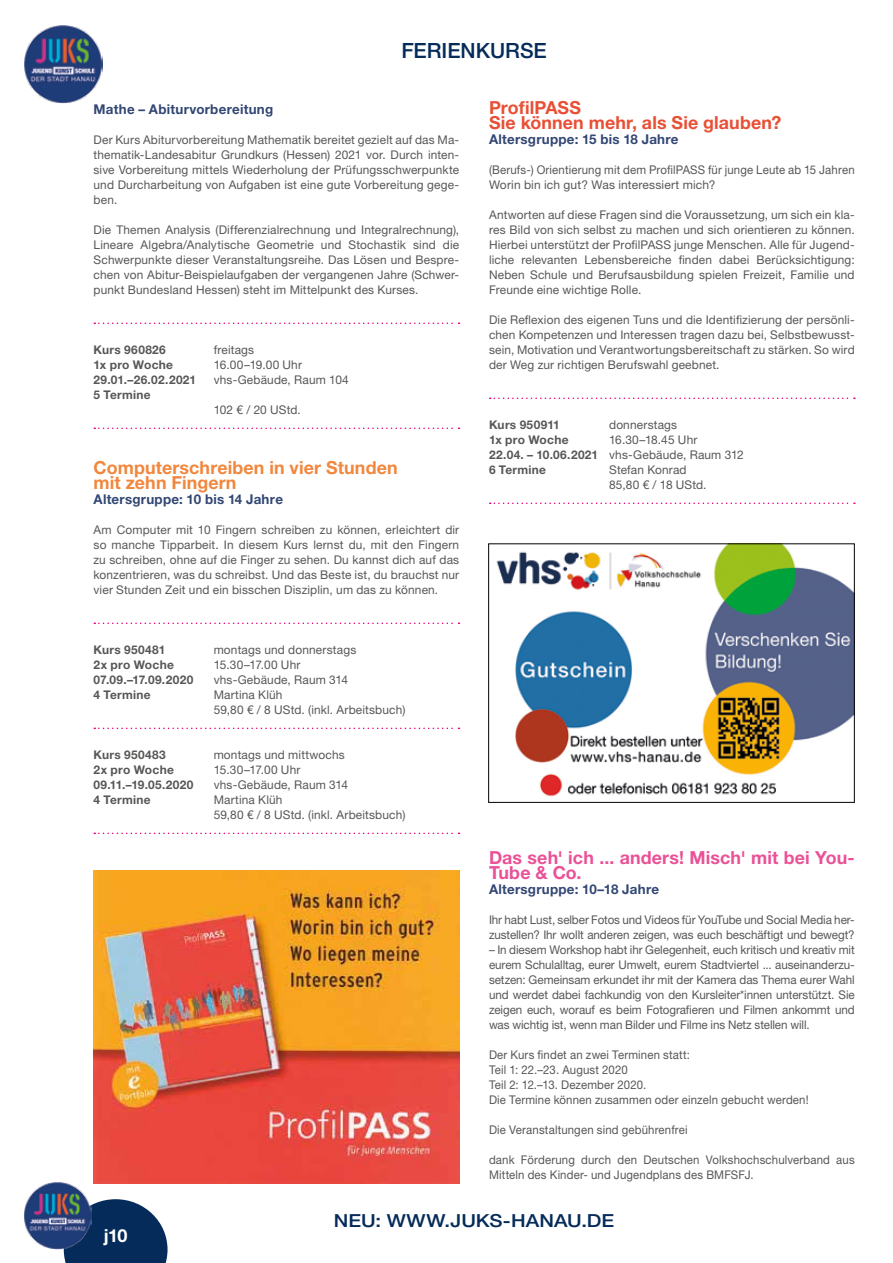
<style>
.page{position:relative;width:893px;height:1263px;background:#fff}
.page>*{position:absolute;margin:0;border:0;box-sizing:border-box;transform-origin:0 0}
.t1{font:500 21px "Helvetica Neue LT Std";color:#042b5a}
.t2{font:700 18px/15px "Helvetica Neue LT Std";letter-spacing:.005em;color:#f1873d}
.t3{font:700 18px/15px "Helvetica Neue LT Std";letter-spacing:.005em;color:#ea5197}
.t4{font:700 18px/15px "Helvetica Neue LT Std";letter-spacing:.005em;color:#e94f35}
.t5{font:500 18px "Helvetica Neue LT Std";color:#042b5a;scale:1.12 1}
.t6{font:700 18px "Helvetica Neue LT Std";color:#fff}
.t7{font:700 13.5px "Helvetica Neue LT Std";letter-spacing:.02em;color:#324774}
.t8{font:12px/15px "Helvetica Neue LT Std";letter-spacing:.015em;color:#575756;text-align:justify}
.t9{font:12px/15px "Helvetica Neue LT Std";letter-spacing:.015em;color:#575756;scale:.95 1}
.t10{font:700 12px "Helvetica Neue LT Std";letter-spacing:.025em;color:#575756}
.t11{font:12px/15px "Helvetica Neue LT Std";letter-spacing:-.005em;color:#575756}
.s1{font-weight:700}
</style>
<div class="page">
<svg style="left:64px;top:1199px;width:104px;height:64px;background:#23456e"></svg>
<img style="left:24px;top:25px;width:79px;height:78px">
<img style="left:24px;top:1182px;width:68px;height:67px">
<svg style="left:94px;top:323px;width:365px;height:1px"></svg>
<svg style="left:94px;top:428px;width:365px;height:1px"></svg>
<svg style="left:94px;top:623px;width:365px;height:1px"></svg>
<svg style="left:94px;top:728px;width:365px;height:1px"></svg>
<svg style="left:94px;top:833px;width:365px;height:1px"></svg>
<svg style="left:490px;top:398px;width:365px;height:1px"></svg>
<svg style="left:490px;top:503px;width:365px;height:1px"></svg>
<img style="left:94px;top:870px;width:365px;height:313px">
<img style="left:496px;top:545px;width:357px;height:252px">
<div style="left:488px;top:543px;width:367px;height:260px;border:1px solid #000"></div>
<h1 class="t1" style="left:401px;top:38px;width:147px">FERIENKURSE</h1>
<p class="t7" style="left:94px;top:101px;width:181px">Mathe – Abiturvorbereitung</p>
<p class="t8" style="left:94px;top:132px;width:367px">Der Kurs Abiturvorbereitung Mathematik bereitet gezielt auf das Ma&shy;thematik-Landesabitur Grundkurs (Hessen) 2021 vor. Durch inten&shy;sive Vorbereitung mittels Wiederholung der Prüfungsschwerpunkte und Durcharbeitung von Aufgaben ist eine gute Vorbereitung gege&shy;ben.</p>
<p class="t8" style="left:94px;top:222px;width:367px">Die Themen Analysis (Differenzialrechnung und Integralrechnung), Lineare Algebra/Analytische Geometrie und Stochastik sind die Schwerpunkte dieser Veranstaltungsreihe. Das Lösen und Bespre&shy;chen von Abitur-Beispielaufgaben der vergangenen Jahre (Schwer&shy;punkt Bundesland Hessen) steht im Mittelpunkt des Kurses.</p>
<p class="t10" style="left:94px;top:342px;width:74px">Kurs 960826</p>
<p class="t8" style="left:214px;top:342px;width:42px">freitags</p>
<p class="t10" style="left:94px;top:357px;width:81px">1x pro Woche</p>
<p class="t8" style="left:214px;top:357px;width:90px">16.00–19.00 Uhr</p>
<p class="t10" style="left:94px;top:372px;width:104px">29.01.–26.02.2021</p>
<p class="t8" style="left:214px;top:372px;width:137px">vhs-Gebäude, Raum 104</p>
<p class="t10" style="left:94px;top:387px;width:59px">5 Termine</p>
<p class="t8" style="left:214px;top:402px;width:89px">102 € / 20 UStd.</p>
<h2 class="t2" style="left:94px;top:460px;width:306px">Computerschreiben in vier Stunden mit zehn Fingern</h2>
<p class="t7" style="left:94px;top:491px;width:191px">Altersgruppe: 10 bis 14 Jahre</p>
<p class="t8" style="left:94px;top:522px;width:367px">Am Computer mit 10 Fingern schreiben zu können, erleichtert dir so manche Tipparbeit. In diesem Kurs lernst du, mit den Fingern zu schreiben, ohne auf die Finger zu sehen. Du kannst dich auf das konzentrieren, was du schreibst. Und das Beste ist, du brauchst nur vier Stunden Zeit und ein bisschen Disziplin, um das zu können.</p>
<p class="t10" style="left:94px;top:642px;width:73px">Kurs 950481</p>
<p class="t8" style="left:214px;top:642px;width:144px">montags und donnerstags</p>
<p class="t10" style="left:94px;top:657px;width:82px">2x pro Woche</p>
<p class="t8" style="left:214px;top:657px;width:88px">15.30–17.00 Uhr</p>
<p class="t10" style="left:94px;top:672px;width:101px">07.09.–17.09.2020</p>
<p class="t8" style="left:214px;top:672px;width:136px">vhs-Gebäude, Raum 314</p>
<p class="t10" style="left:94px;top:687px;width:59px">4 Termine</p>
<p class="t8" style="left:214px;top:687px;width:193px">Martina Klüh<br>59,80 € / 8 UStd. (inkl. Arbeitsbuch)</p>
<p class="t10" style="left:94px;top:747px;width:74px">Kurs 950483</p>
<p class="t8" style="left:214px;top:747px;width:133px">montags und mittwochs</p>
<p class="t10" style="left:94px;top:762px;width:82px">2x pro Woche</p>
<p class="t8" style="left:214px;top:762px;width:88px">15.30–17.00 Uhr</p>
<p class="t10" style="left:94px;top:777px;width:101px">09.11.–19.05.2020</p>
<p class="t8" style="left:214px;top:777px;width:136px">vhs-Gebäude, Raum 314</p>
<p class="t10" style="left:94px;top:792px;width:59px">4 Termine</p>
<p class="t8" style="left:214px;top:792px;width:193px">Martina Klüh<br>59,80 € / 8 UStd. (inkl. Arbeitsbuch)</p>
<h2 class="t4" style="left:489px;top:100px;width:294px">ProfilPASS<br>Sie können mehr, als Sie glauben?</h2>
<p class="t7" style="left:489px;top:131px;width:191px">Altersgruppe: 15 bis 18 Jahre</p>
<p class="t9" style="left:489px;top:162px;width:386px">(Berufs-) Orientierung mit dem ProfilPASS für junge Leute ab 15 Jahren<br>Worin bin ich gut? Was interessiert mich?</p>
<p class="t8" style="left:489px;top:207px;width:367px">Antworten auf diese Fragen sind die Voraussetzung, um sich ein kla&shy;res Bild von sich selbst zu machen und sich orientieren zu können.<br>Hierbei unterstützt der ProfilPASS junge Menschen. Alle für Jugend&shy;liche relevanten Lebensbereiche finden dabei Berücksichtigung:<br>Neben Schule und Berufsausbildung spielen Freizeit, Familie und Freunde eine wichtige Rolle.</p>
<p class="t8" style="left:489px;top:312px;width:367px">Die Reflexion des eigenen Tuns und die Identifizierung der persönli&shy;chen Kompetenzen und Interessen tragen dazu bei, Selbstbewusst&shy;sein, Motivation und Verantwortungsbereitschaft zu stärken. So wird der Weg zur richtigen Berufswahl geebnet.</p>
<p class="t10" style="left:489px;top:417px;width:72px">Kurs 950911</p>
<p class="t8" style="left:609px;top:417px;width:70px">donnerstags</p>
<p class="t10" style="left:489px;top:432px;width:81px">1x pro Woche</p>
<p class="t8" style="left:489px;top:432px;width:256px;text-align:left;text-indent:120px">16.30–18.45 Uhr<br><span class="s1">22.04. – 10.06.2021</span> vhs-Gebäude, Raum 312<br><span class="s1">6 Termine</span></p>
<p class="t8" style="left:609px;top:462px;width:99px">Stefan Konrad<br>85,80 € / 18 UStd.</p>
<h2 class="t3" style="left:489px;top:850px;width:367px">Das seh' ich ... anders! Misch' mit bei You-<br>Tube &amp; Co.</h2>
<p class="t7" style="left:489px;top:881px;width:172px">Altersgruppe: 10–18 Jahre</p>
<p class="t11" style="left:489px;top:912px;width:367px">Ihr habt Lust, selber Fotos und Videos für YouTube und Social Media her&shy;zustellen? Ihr wollt anderen zeigen, was euch beschäftigt und bewegt?</p>
<p class="t8" style="left:489px;top:942px;width:367px">– In diesem Workshop habt ihr Gelegenheit, euch kritisch und kreativ mit eurem Schulalltag, eurer Umwelt, eurem Stadtviertel ... auseinanderzu&shy;setzen: Gemeinsam erkundet ihr mit der Kamera das Thema eurer Wahl und werdet dabei fachkundig von den Kursleiter*innen unterstützt. Sie zeigen euch, worauf es beim Fotografieren und Filmen ankommt und was wichtig ist, wenn man Bilder und Filme ins Netz stellen will.</p>
<p class="t9" style="left:489px;top:1047px;width:338px">Der Kurs findet an zwei Terminen statt:<br>Teil 1: 22.–23. August 2020<br>Teil 2: 12.–13. Dezember 2020.<br>Die Termine können zusammen oder einzeln gebucht werden!</p>
<p class="t9" style="left:489px;top:1122px;width:211px">Die Veranstaltungen sind gebührenfrei</p>
<p class="t9" style="left:489px;top:1152px;width:386px">dank Förderung durch den Deutschen Volkshochschulverband aus<br>Mitteln des Kinder- und Jugendplans des BMFSFJ.</p>
<h2 class="t6" style="left:104px;top:1224px;width:25px">j10</h2>
<h2 class="t5" style="left:334px;top:1210px;width:252px">NEU: WWW.JUKS-HANAU.DE</h2>
</div>
